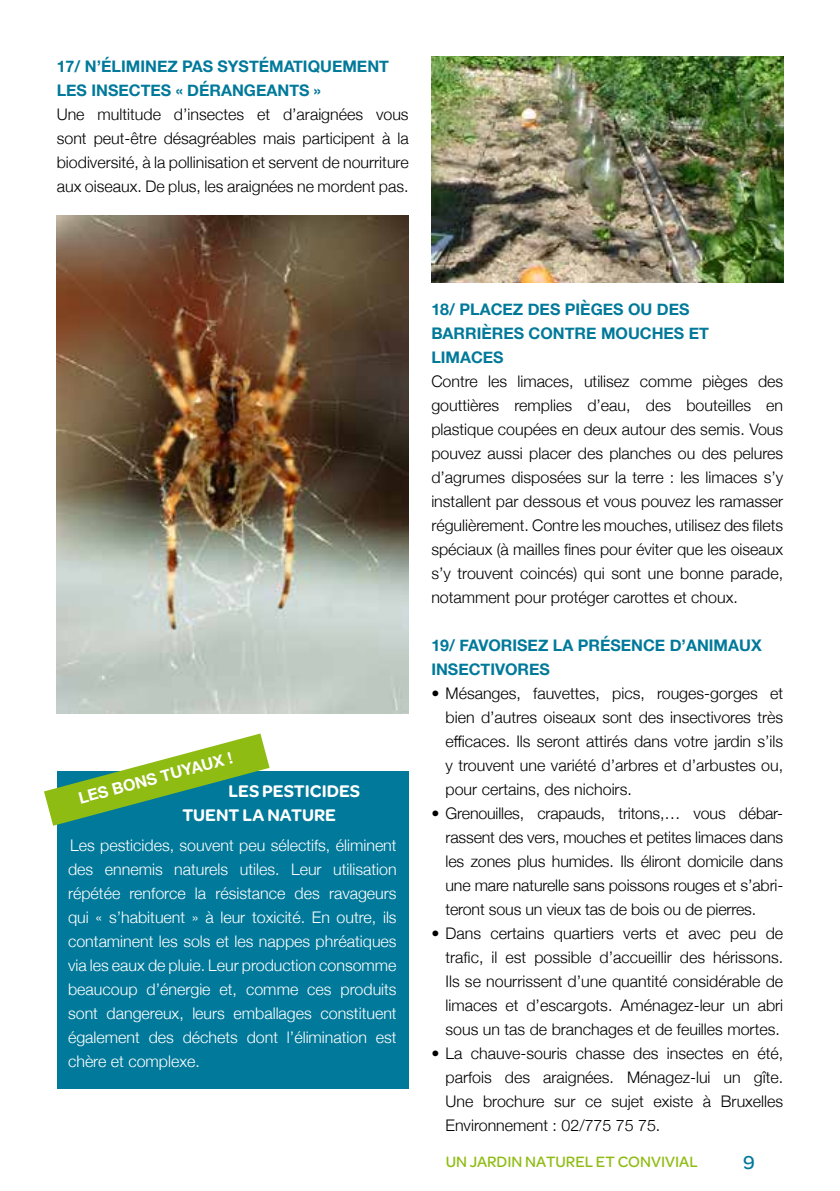
<style>
.page{position:relative;width:840px;height:1191px;background:#fff}
.page>*{position:absolute;margin:0;border:0;box-sizing:border-box;transform-origin:0 0}
.t1{font:500 20px "Omnes";color:#00799a}
.t2{font:600 18px/24px "Omnes";color:#fff}
.t3{font:300 16px/24px "Helvetica Neue";color:#000;text-align:justify}
.t4{font:300 16px/24px "Helvetica Neue";color:#fff;text-align:justify}
.t5{font:700 16px/24px "Helvetica Neue";color:#00799a}
.t6{font:500 16px "Omnes";color:#8fbc13}
.t7{font:700 16px "Helvetica Neue";color:#fff}
</style>
<div class="page">
<img style="left:57px;top:215px;width:351px;height:498px">
<div style="left:57px;top:771px;width:351px;height:318px;background:#00799a"></div>
<svg style="left:44px;top:733px;width:225px;height:92px"></svg>
<img style="left:431px;top:57px;width:351px;height:225px">
<p class="t5" style="left:57px;top:55px;width:333px">17/ N’ÉLIMINEZ PAS SYSTÉMATIQUEMENT<br>LES INSECTES « DÉRANGEANTS »</p>
<p class="t3" style="left:57px;top:101px;width:353px">Une multitude d’insectes et d’araignées vous sont peut-être désagréables mais participent à la biodiversité, à la pollinisation et servent de nourriture aux oiseaux. De plus, les araignées ne mordent pas.</p>
<p class="t7" style="left:76px;top:786px;width:160px;rotate:-15deg">LES BONS TUYAUX !</p>
<p class="t2" style="left:182px;top:778px;width:179px;text-indent:46px">LES PESTICIDES<br>TUENT LA NATURE</p>
<p class="t4" style="left:68px;top:831px;width:330px">Les pesticides, souvent peu sélectifs, éliminent des ennemis naturels utiles. Leur utilisation répétée renforce la résistance des ravageurs qui « s’habituent » à leur toxicité. En outre, ils contaminent les sols et les nappes phréatiques via les eaux de pluie. Leur production consomme beaucoup d’énergie et, comme ces produits sont dangereux, leurs emballages constituent également des déchets dont l’élimination est chère et complexe.</p>
<p class="t5" style="left:431px;top:297px;width:279px">18/ PLACEZ DES PIÈGES OU DES<br>BARRIÈRES CONTRE MOUCHES ET<br>LIMACES</p>
<p class="t3" style="left:431px;top:368px;width:353px">Contre les limaces, utilisez comme pièges des gouttières remplies d’eau, des bouteilles en plastique coupées en deux autour des semis. Vous pouvez aussi placer des planches ou des pelures d’agrumes disposées sur la terre : les limaces s’y installent par dessous et vous pouvez les ramasser régulièrement. Contre les mouches, utilisez des filets spéciaux (à mailles fines pour éviter que les oiseaux s’y trouvent coincés) qui sont une bonne parade, notamment pour protéger carottes et choux.</p>
<p class="t5" style="left:431px;top:633px;width:331px">19/ FAVORISEZ LA PRÉSENCE D’ANIMAUX<br>INSECTIVORES</p>
<p class="t3" style="left:445px;top:680px;width:339px;text-indent:-14px">• Mésanges, fauvettes, pics, rouges-gorges et bien d’autres oiseaux sont des insectivores très efficaces. Ils seront attirés dans votre jardin s’ils y trouvent une variété d’arbres et d’arbustes ou, pour certains, des nichoirs.</p>
<p class="t3" style="left:445px;top:800px;width:339px;text-indent:-14px">• Grenouilles, crapauds, tritons,… vous débar&shy;rassent des vers, mouches et petites limaces dans les zones plus humides. Ils éliront domicile dans une mare naturelle sans poissons rouges et s’abri&shy;teront sous un vieux tas de bois ou de pierres.</p>
<p class="t3" style="left:445px;top:920px;width:339px;text-indent:-14px">• Dans certains quartiers verts et avec peu de trafic, il est possible d’accueillir des hérissons.<br>Ils se nourrissent d’une quantité considérable de limaces et d’escargots. Aménagez-leur un abri sous un tas de branchages et de feuilles mortes.</p>
<p class="t3" style="left:445px;top:1040px;width:339px;text-indent:-14px">• La chauve-souris chasse des insectes en été, parfois des araignées. Ménagez-lui un gîte.<br>Une brochure sur ce sujet existe à Bruxelles Environnement : 02/775 75 75.</p>
<p class="t6" style="left:445px;top:1150px;width:253px">UN JARDIN NATUREL ET CONVIVIAL</p>
<p class="t1" style="left:742px;top:1148px;width:13px">9</p>
</div>
